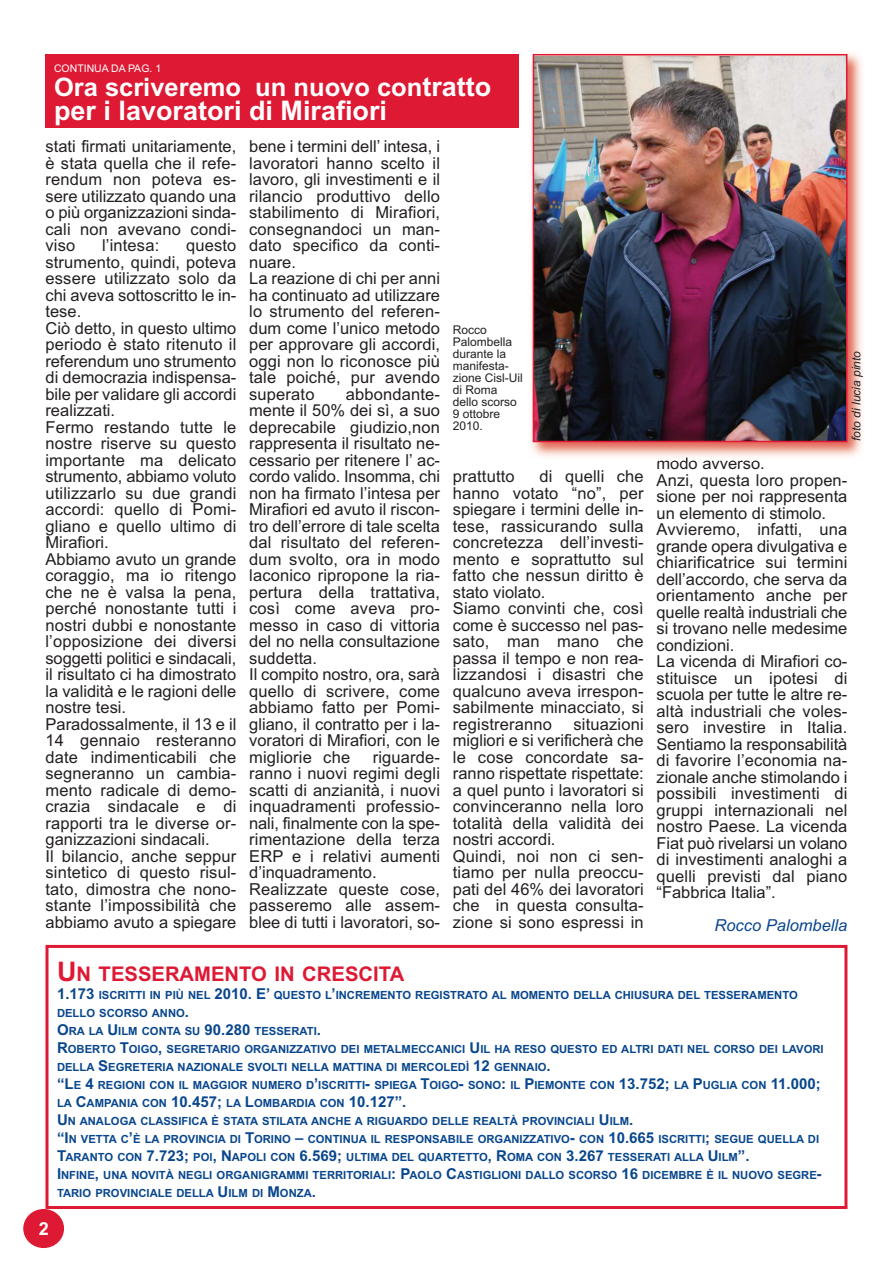
<style>
.page{position:relative;width:893px;height:1263px;background:#fff}
.page>*{position:absolute;margin:0;border:0;box-sizing:border-box;transform-origin:0 0}
.t1{font:700 27px "Arial";color:#fff}
.t2{font:700 25.5px "Arial";color:#fff}
.t3{font:700 20.25px "Arial";color:#dd1934}
.t4{font:700 18px "Arial";color:#fff}
.t5{font:16.5px/16.5px "Arial";letter-spacing:.01em;color:#231f20}
.t6{font:italic 16.5px "Arial";color:#08468d}
.t7{font:12px/12px "Arial";color:#231f20}
.t8{font:italic 12px "Arial";color:#231f20}
.t9{font:700 11.25px/18px "Arial";color:#08468d}
.t10{font:10.5px "Arial";color:#fff}
.s1{font-size:27px}
.s2{font-size:15px}
</style>
<div class="page">
<div style="left:23px;top:1209px;width:41px;height:39px;background:#dd1934;border-radius:50%"></div>
<img style="left:531px;top:52px;width:331px;height:409px">
<img style="left:658px;top:457px;width:92px;height:4px">
<img style="left:536px;top:57px;width:308px;height:382px">
<div style="left:533px;top:54px;width:314px;height:388px;border:2px solid #dd1934"></div>
<div style="left:45px;top:54px;width:474px;height:74px;background:#dd1934"></div>
<div style="left:45px;top:945px;width:802px;height:264px;border:3px solid #dd1934"></div>
<p class="t10" style="left:54px;top:65px;width:109px">CONTINUA DA PAG. 1</p>
<h2 class="t2" style="left:54px;top:72px;width:439px">Ora scriveremo un nuovo con<span class="s1">tratto</span></h2>
<h1 class="t1" style="left:54px;top:95px;width:335px">per i lavoratori di Mirafiori</h1>
<p class="t5" style="left:45px;top:140px;width:192px;text-align:justify">stati firmati unitariamente, è stata quella che il refe&shy;rendum non poteva es&shy;sere utilizzato quando una o più organizzazioni sinda&shy;cali non avevano condi&shy;viso</p>
<p class="t5" style="left:102px;top:239px;width:59px">l’intesa:</p>
<p class="t5" style="left:45px;top:239px;width:192px;text-indent:141px">questo strumento, quindi, poteva essere utilizzato solo da chi aveva sottoscritto le in&shy;tese.<br>Ciò detto, in questo ultimo periodo è stato ritenuto il referendum uno strumento di democrazia indispensa&shy;bile per validare gli accordi realizzati.<br>Fermo restando tutte le nostre riserve su questo importante ma delicato strumento, abbiamo voluto utilizzarlo su due grandi accordi: quello di Pomi&shy;gliano e quello ultimo di<br>Mirafiori.<br>Abbiamo avuto un grande coraggio, ma io ritengo che ne è valsa la pena, perché nonostante tutti i nostri dubbi e nonostante l’opposizione dei diversi soggetti politici e sindacali, il risultato ci ha dimostrato la validità e le ragioni delle nostre tesi.<br>Paradossalmente, il 13 e il<br>14 gennaio resteranno date indimenticabili che segneranno un cambia&shy;mento radicale di demo&shy;crazia sindacale e di rapporti tra le diverse or&shy;ganizzazioni sindacali.<br>Il bilancio, anche seppur sintetico di questo risul&shy;tato, dimostra che nono&shy;stante l’impossibilità che abbiamo avuto a spiegare</p>
<p class="t5" style="left:249px;top:140px;width:192px">bene i termini dell’ intesa, i lavoratori hanno scelto il lavoro, gli investimenti e il rilancio produttivo dello stabilimento di Mirafiori, consegnandoci un man&shy;dato specifico da conti&shy;nuare.<br>La reazione di chi per anni ha continuato ad utilizzare lo strumento del referen&shy;dum come l’unico metodo per approvare gli accordi, oggi non lo riconosce più tale poiché, pur avendo superato</p>
<p class="t5" style="left:249px;top:387px;width:192px;text-indent:97px">abbondante&shy;mente il 50% dei sì, a suo deprecabile giudizio,non rappresenta il risultato ne&shy;cessario per ritenere l’ ac&shy;cordo valido. Insomma, chi non ha firmato l’intesa per<br>Mirafiori ed avuto il riscon&shy;tro dell’errore di tale scelta dal risultato del referen&shy;dum svolto, ora in modo laconico ripropone la ria&shy;pertura della trattativa, così come aveva pro&shy;messo in caso di vittoria del no nella consultazione suddetta.<br>Il compito nostro, ora, sarà quello di scrivere, come abbiamo fatto per Pomi&shy;gliano, il contratto per i la&shy;voratori di Mirafiori, con le migliorie che</p>
<p class="t5" style="left:249px;top:750px;width:192px;text-indent:124px">riguarde&shy;ranno i nuovi regimi degli scatti di anzianità, i nuovi inquadramenti professio&shy;nali, finalmente con la spe&shy;rimentazione della terza<br>ERP e i relativi aumenti d’inquadramento.<br>Realizzate queste cose, passeremo alle assem&shy;blee di tutti i lavoratori, so-</p>
<p class="t7" style="left:453px;top:325px;width:71px">Rocco<br>Palombella durante la manifesta&shy;zione Cisl-Uil di Roma dello scorso<br>9 ottobre<br>2010.</p>
<p class="t5" style="left:453px;top:470px;width:192px;text-indent:87px">di quelli che hanno votato “no”, per spiegare i termini delle in&shy;tese, rassicurando sulla concretezza dell’investi&shy;mento e soprattutto sul fatto che nessun diritto è stato violato.<br>Siamo convinti che, così come è successo nel pas&shy;sato, man mano che passa il tempo e non rea&shy;lizzandosi i disastri che qualcuno aveva irrespon&shy;sabilmente minacciato, si registreranno</p>
<p class="t5" style="left:453px;top:470px;width:63px">prattutto</p>
<p class="t5" style="left:453px;top:717px;width:192px;text-indent:121px">situazioni migliori e si verificherà che le cose concordate sa&shy;ranno rispettate rispettate: a quel punto i lavoratori si convinceranno nella loro totalità della validità dei nostri accordi.<br>Quindi, noi non ci sen&shy;tiamo per nulla preoccu&shy;pati del 46% dei lavoratori che in questa consulta&shy;zione si sono espressi in</p>
<p class="t8" style="left:849px;top:441px;width:92px;rotate:-90deg">foto di lucia pinto</p>
<p class="t5" style="left:657px;top:457px;width:192px">modo avverso.<br>Anzi, questa loro propen&shy;sione per noi rappresenta un elemento di stimolo.<br>Avvieremo, infatti, una grande opera divulgativa e chiarificatrice sui termini dell’accordo, che serva da orientamento anche per quelle realtà industriali che si trovano nelle medesime condizioni.<br>La vicenda di Mirafiori co&shy;stituisce un ipotesi di scuola per tutte le altre re&shy;altà industriali che voles&shy;sero investire in Italia.<br>Sentiamo la responsabilità di favorire l’economia na&shy;zionale anche stimolando i possibili investimenti di gruppi internazionali nel nostro Paese. La vicenda<br>Fiat può rivelarsi un volano di investimenti analoghi a quelli previsti dal piano “Fabbrica Italia”.</p>
<p class="t6" style="left:714px;top:916px;width:134px">Rocco Palombella</p>
<p class="t3" style="left:57px;top:962px;width:349px"><span class="s1">U</span>N TESSERAMENTO IN CRESCITA</p>
<p class="t9" style="left:57px;top:986px;width:768px"><span class="s2">1.173</span> ISCRITTI IN PIÙ NEL <span class="s2">2010. E’</span> QUESTO L<span class="s2">’</span>INCREMENTO REGISTRATO AL MOMENTO DELLA CHIUSURA DEL TESSERAMENTO DELLO SCORSO ANNO<span class="s2">.<br>O</span>RA LA <span class="s2">U</span>ILM CONTA SU <span class="s2">90.280</span> TESSERATI<span class="s2">.<br>R</span>OBERTO <span class="s2">T</span>OIGO<span class="s2">,</span> SEGRETARIO ORGANIZZATIVO DEI METALMECCANICI <span class="s2">U</span>IL HA RESO QUESTO ED ALTRI DATI NEL CORSO DEI LAVORI DELLA <span class="s2">S</span>EGRETERIA NAZIONALE SVOLTI NELLA MATTINA DI MERCOLEDÌ <span class="s2">12</span> GENNAIO<span class="s2">.<br>“L</span>E <span class="s2">4</span> REGIONI CON IL MAGGIOR NUMERO D<span class="s2">’</span>ISCRITTI<span class="s2">-</span> SPIEGA <span class="s2">T</span>OIGO<span class="s2">-</span> SONO<span class="s2">:</span> IL <span class="s2">P</span>IEMONTE CON <span class="s2">13.752;</span> LA <span class="s2">P</span>UGLIA CON <span class="s2">11.000; </span>LA <span class="s2">C</span>AMPANIA CON <span class="s2">10.457;</span> LA <span class="s2">L</span>OMBARDIA CON <span class="s2">10.127”.<br>U</span>N ANALOGA CLASSIFICA È STATA STILATA ANCHE A RIGUARDO DELLE REALTÀ PROVINCIALI <span class="s2">U</span>ILM<span class="s2">.<br>“I</span>N VETTA C<span class="s2">’</span>È LA PROVINCIA DI <span class="s2">T</span>ORINO <span class="s2">–</span> CONTINUA IL RESPONSABILE ORGANIZZATIVO<span class="s2">-</span> CON <span class="s2">10.665</span> ISCRITTI<span class="s2">;</span> SEGUE QUELLA DI <span class="s2">T</span>ARANTO CON <span class="s2">7.723;</span> POI<span class="s2">, N</span>APOLI CON <span class="s2">6.569;</span> ULTIMA DEL QUARTETTO<span class="s2">, R</span>OMA CON <span class="s2">3.267</span> TESSERATI ALLA <span class="s2">U</span>ILM<span class="s2">”.<br>I</span>NFINE<span class="s2">,</span> UNA NOVITÀ NEGLI ORGANIGRAMMI TERRITORIALI<span class="s2">: P</span>AOLO <span class="s2">C</span>ASTIGLIONI DALLO SCORSO <span class="s2">16</span> DICEMBRE È IL NUOVO SEGRE<span class="s2">-</span>TARIO PROVINCIALE DELLA <span class="s2">U</span>ILM DI <span class="s2">M</span>ONZA<span class="s2">.</span></p>
<p class="t4" style="left:39px;top:1218px;width:12px">2</p>
</div>
